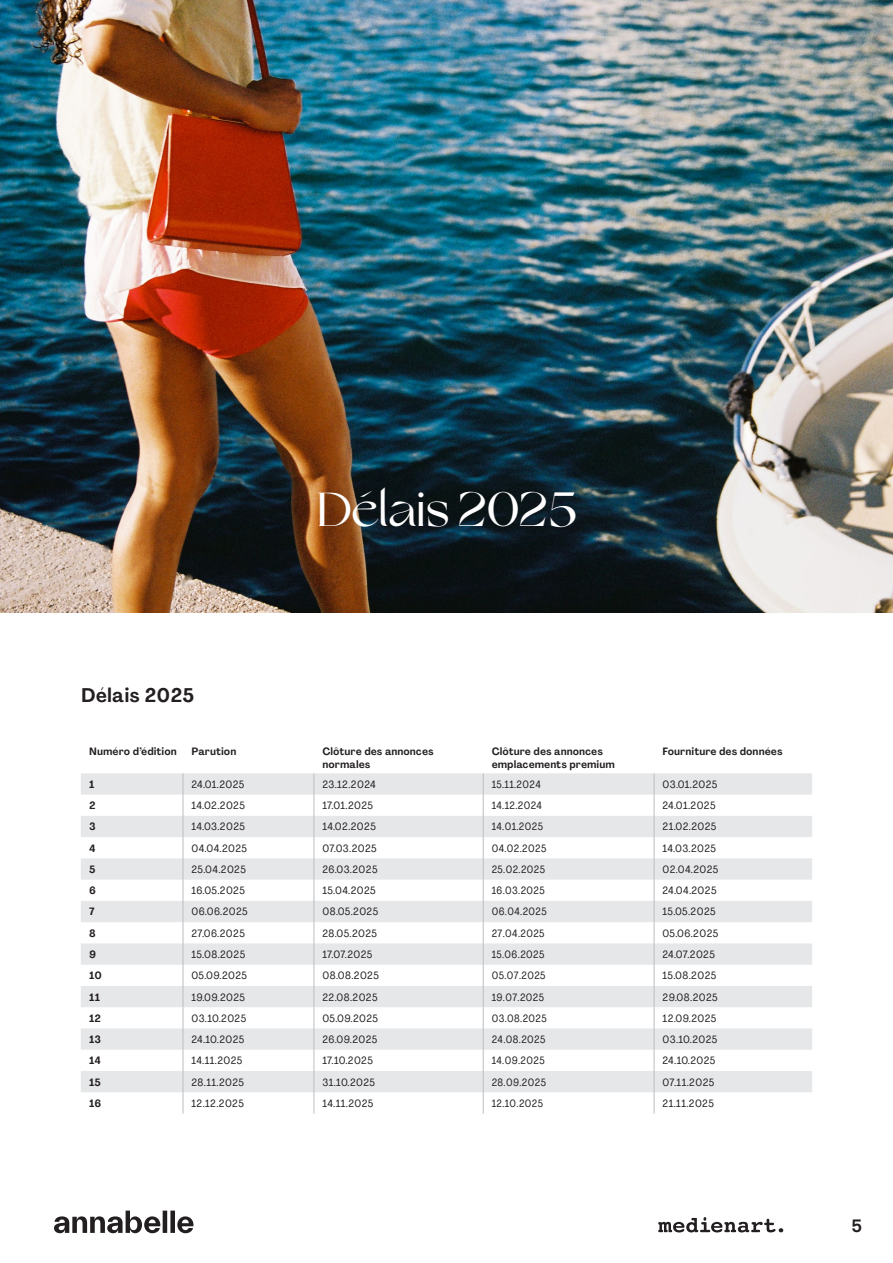
<style>
.page{position:relative;width:893px;height:1263px;background:#fff}
.page>*{position:absolute;margin:0;border:0;box-sizing:border-box;transform-origin:0 0}
.t1{font:48px "Grand Slang";color:#fff}
.t2{font:700 19.5px "Agrandir Text";color:#231f20;scale:1.04 1}
.t3{font:700 18px "Akkurat Std";color:#231f20}
.t4{font:condensed 10.5px "Agrandir";letter-spacing:.04em;color:#231f20;scale:1.04 1}
.t5{font:condensed 10.5px "Agrandir";letter-spacing:.04em;color:#231f20}
.t6{font:700 10.5px/12.6px "Agrandir Text";color:#231f20;scale:1.04 1}
</style>
<div class="page">
<svg style="left:54px;top:1210px;width:140px;height:23px"></svg>
<svg style="left:658px;top:1217px;width:125px;height:15px"></svg>
<img style="left:0;top:0;width:893px;height:612px">
<svg style="left:81px;top:773px;width:731px;height:319px;fill:#e6e7e9"></svg>
<svg style="left:183px;top:773px;width:1px;height:340px"></svg>
<svg style="left:314px;top:773px;width:1px;height:340px"></svg>
<svg style="left:483px;top:773px;width:1px;height:340px"></svg>
<svg style="left:654px;top:773px;width:1px;height:340px"></svg>
<h2 class="t2" style="left:81px;top:683px;width:110px">Délais 2025</h2>
<h1 class="t1" style="left:315px;top:482px;width:264px">Délais 2025</h1>
<p class="t6" style="left:89px;top:745px;width:86px">Numéro d’édition</p>
<p class="t6" style="left:191px;top:745px;width:45px">Parution</p>
<p class="t6" style="left:322px;top:745px;width:109px">Clôture des annonces normales</p>
<p class="t6" style="left:492px;top:745px;width:120px">Clôture des annonces emplacements premium</p>
<p class="t6" style="left:663px;top:745px;width:117px">Fourniture des données</p>
<p class="t6" style="left:89px;top:778px;width:7px">1</p>
<p class="t4" style="left:191px;top:778px;width:52px">24.01.2025</p>
<p class="t4" style="left:322px;top:778px;width:53px">23.12.2024</p>
<p class="t5" style="left:492px;top:778px;width:51px">15.11.2024</p>
<p class="t4" style="left:663px;top:778px;width:54px">03.01.2025</p>
<p class="t6" style="left:89px;top:799px;width:8px">2</p>
<p class="t4" style="left:191px;top:799px;width:53px">14.02.2025</p>
<p class="t4" style="left:322px;top:799px;width:50px">17.01.2025</p>
<p class="t5" style="left:492px;top:799px;width:52px">14.12.2024</p>
<p class="t4" style="left:663px;top:799px;width:52px">24.01.2025</p>
<p class="t6" style="left:89px;top:820px;width:8px">3</p>
<p class="t4" style="left:191px;top:820px;width:53px">14.03.2025</p>
<p class="t4" style="left:322px;top:820px;width:53px">14.02.2025</p>
<p class="t5" style="left:492px;top:820px;width:53px">14.01.2025</p>
<p class="t4" style="left:663px;top:820px;width:53px">21.02.2025</p>
<p class="t6" style="left:89px;top:842px;width:8px">4</p>
<p class="t4" style="left:191px;top:841px;width:55px">04.04.2025</p>
<p class="t4" style="left:322px;top:841px;width:54px">07.03.2025</p>
<p class="t5" style="left:492px;top:841px;width:56px">04.02.2025</p>
<p class="t4" style="left:663px;top:841px;width:53px">14.03.2025</p>
<p class="t6" style="left:89px;top:863px;width:8px">5</p>
<p class="t4" style="left:191px;top:863px;width:54px">25.04.2025</p>
<p class="t4" style="left:322px;top:863px;width:54px">26.03.2025</p>
<p class="t5" style="left:492px;top:863px;width:55px">25.02.2025</p>
<p class="t4" style="left:663px;top:863px;width:55px">02.04.2025</p>
<p class="t6" style="left:89px;top:884px;width:8px">6</p>
<p class="t4" style="left:191px;top:884px;width:53px">16.05.2025</p>
<p class="t4" style="left:322px;top:884px;width:53px">15.04.2025</p>
<p class="t5" style="left:492px;top:884px;width:55px">16.03.2025</p>
<p class="t4" style="left:663px;top:884px;width:53px">24.04.2025</p>
<p class="t6" style="left:89px;top:905px;width:7px">7</p>
<p class="t4" style="left:191px;top:905px;width:56px">06.06.2025</p>
<p class="t4" style="left:322px;top:905px;width:55px">08.05.2025</p>
<p class="t5" style="left:492px;top:905px;width:56px">06.04.2025</p>
<p class="t4" style="left:663px;top:905px;width:52px">15.05.2025</p>
<p class="t6" style="left:89px;top:927px;width:8px">8</p>
<p class="t4" style="left:191px;top:926px;width:53px">27.06.2025</p>
<p class="t4" style="left:322px;top:926px;width:54px">28.05.2025</p>
<p class="t5" style="left:492px;top:926px;width:54px">27.04.2025</p>
<p class="t4" style="left:663px;top:926px;width:55px">05.06.2025</p>
<p class="t6" style="left:89px;top:948px;width:8px">9</p>
<p class="t4" style="left:191px;top:948px;width:53px">15.08.2025</p>
<p class="t4" style="left:322px;top:948px;width:49px">17.07.2025</p>
<p class="t5" style="left:492px;top:948px;width:54px">15.06.2025</p>
<p class="t4" style="left:663px;top:948px;width:52px">24.07.2025</p>
<p class="t6" style="left:89px;top:969px;width:14px">10</p>
<p class="t4" style="left:191px;top:969px;width:55px">05.09.2025</p>
<p class="t4" style="left:322px;top:969px;width:56px">08.08.2025</p>
<p class="t5" style="left:492px;top:969px;width:55px">05.07.2025</p>
<p class="t4" style="left:663px;top:969px;width:53px">15.08.2025</p>
<p class="t6" style="left:89px;top:990px;width:12px">11</p>
<p class="t4" style="left:191px;top:990px;width:53px">19.09.2025</p>
<p class="t4" style="left:322px;top:990px;width:54px">22.08.2025</p>
<p class="t5" style="left:492px;top:990px;width:54px">19.07.2025</p>
<p class="t4" style="left:663px;top:990px;width:54px">29.08.2025</p>
<p class="t6" style="left:89px;top:1012px;width:13px">12</p>
<p class="t4" style="left:191px;top:1011px;width:54px">03.10.2025</p>
<p class="t4" style="left:322px;top:1011px;width:55px">05.09.2025</p>
<p class="t5" style="left:492px;top:1011px;width:57px">03.08.2025</p>
<p class="t4" style="left:663px;top:1011px;width:53px">12.09.2025</p>
<p class="t6" style="left:89px;top:1033px;width:13px">13</p>
<p class="t4" style="left:191px;top:1033px;width:52px">24.10.2025</p>
<p class="t4" style="left:322px;top:1033px;width:54px">26.09.2025</p>
<p class="t5" style="left:492px;top:1033px;width:55px">24.08.2025</p>
<p class="t4" style="left:663px;top:1033px;width:54px">03.10.2025</p>
<p class="t6" style="left:89px;top:1054px;width:13px">14</p>
<p class="t4" style="left:191px;top:1054px;width:50px">14.11.2025</p>
<p class="t4" style="left:322px;top:1054px;width:50px">17.10.2025</p>
<p class="t5" style="left:492px;top:1054px;width:54px">14.09.2025</p>
<p class="t4" style="left:663px;top:1054px;width:52px">24.10.2025</p>
<p class="t6" style="left:89px;top:1075px;width:13px">15</p>
<p class="t4" style="left:191px;top:1075px;width:52px">28.11.2025</p>
<p class="t4" style="left:322px;top:1075px;width:52px">31.10.2025</p>
<p class="t5" style="left:492px;top:1075px;width:56px">28.09.2025</p>
<p class="t4" style="left:663px;top:1075px;width:51px">07.11.2025</p>
<p class="t6" style="left:89px;top:1097px;width:13px">16</p>
<p class="t4" style="left:191px;top:1097px;width:52px">12.12.2025</p>
<p class="t4" style="left:322px;top:1097px;width:50px">14.11.2025</p>
<p class="t5" style="left:492px;top:1097px;width:53px">12.10.2025</p>
<p class="t4" style="left:663px;top:1097px;width:51px">21.11.2025</p>
<h3 class="t3" style="left:851px;top:1214px;width:12px">5</h3>
</div>
